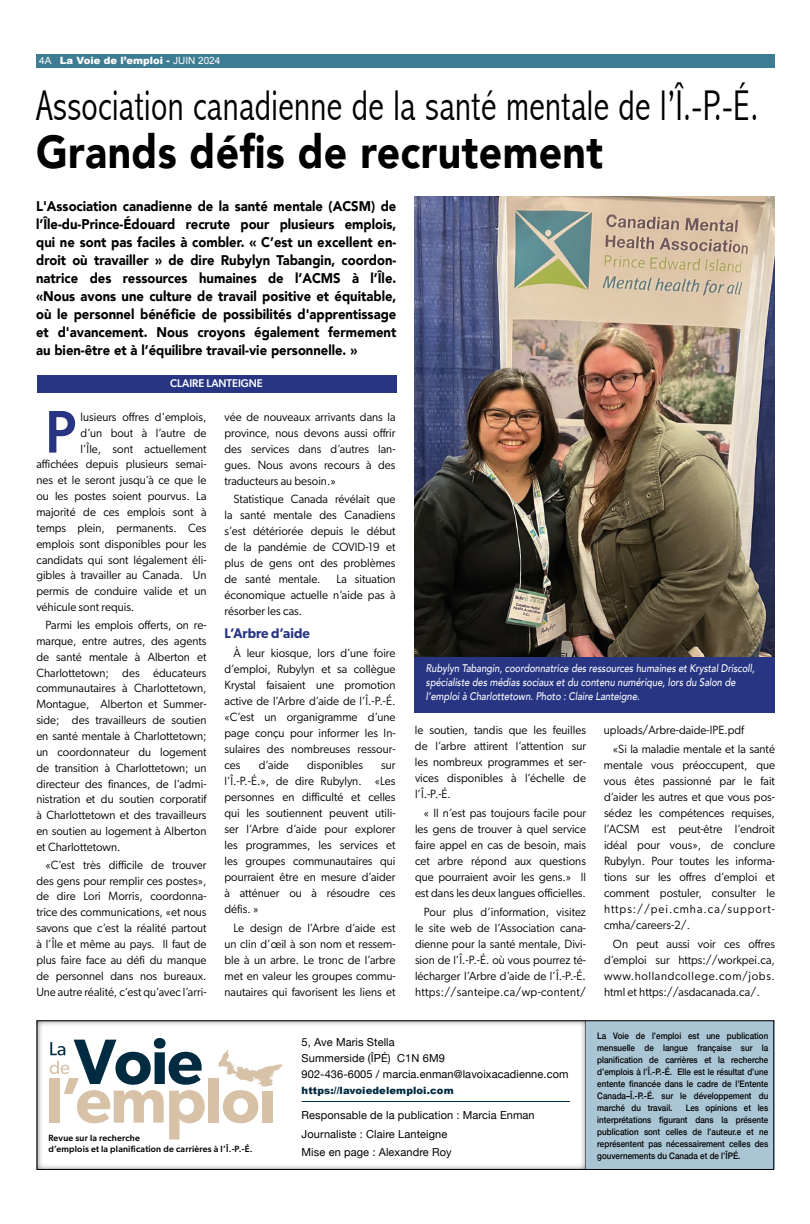
<style>
.page{position:relative;width:810px;height:1224px;background:#fff}
.page>*{position:absolute;margin:0;border:0;box-sizing:border-box;transform-origin:0 0}
.t1{font:500 60.3px "Gibson";color:#283583;scale:.92 1}
.t2{font:900 46.2px "Avenir";letter-spacing:.01em;color:#000;scale:.89 1}
.t3{font:300 condensed 43px "Abadi";letter-spacing:.01em;color:#000;scale:.89 1}
.t4{font:900 14px/18px "Avenir";color:#000;text-align:justify;scale:.93 1}
.t5{font:600 14px "Gibson";color:#283583;scale:.95 1}
.t6{font:12px/16px "Gibson";color:#000;text-align:justify;scale:.96 1}
.t7{font:500 11.2px "Gibson";color:#fff;scale:.96 1}
.t8{font:italic 500 11px/14px "Avenir";color:#fff;scale:.85 1}
.t9{font:11px/16px "Helvetica Neue";letter-spacing:.01em;color:#000}
.t10{font:900 10px "Arial";color:#fff}
.t11{font:900 10px "Arial";letter-spacing:.01em;color:#002b40}
.t12{font:500 9.1px/11.1px "Gibson";letter-spacing:.02em;color:#000}
.t13{font:500 9px/12px "Helvetica Neue";color:#000;text-align:justify;scale:.9 1}
.s1{font-weight:400}
</style>
<div class="page">
<div style="left:36px;top:54px;width:738px;height:14px;background:#3e7c94"></div>
<div style="left:414px;top:653px;width:360px;height:60px;background:#283583"></div>
<div style="left:37px;top:375px;width:359px;height:18px;background:#283583"></div>
<img style="left:414px;top:197px;width:361px;height:460px">
<div style="left:586px;top:1020px;width:188px;height:149px;background:#aac5d4"></div>
<div style="left:37px;top:1020px;width:737px;height:150px;border:1px solid #000"></div>
<div style="left:49px;top:1078px;width:10px;height:45px;background:#d7c2a8"></div>
<div style="left:209px;top:1078px;width:10px;height:45px;background:#d7c2a8"></div>
<svg style="left:218px;top:1050px;width:65px;height:73px"></svg>
<div style="left:262px;top:1091px;width:11px;height:32px;background:#d7c2a8"></div>
<svg style="left:50px;top:1038px;width:155px;height:102px"></svg>
<hr style="left:302px;top:1101px;width:268px;height:1px;background:#002b40">
<p class="t10" style="left:39px;top:53px;width:183px"><span class="s1">4A</span> La Voie de l’emploi - <span class="s1">JUIN 2024</span></p>
<h3 class="t3" style="left:36px;top:81px;width:813px">Association canadienne de la santé mentale de l’Î.-P.-É.</h3>
<h2 class="t2" style="left:36px;top:112px;width:639px">Grands défis de recrutement</h2>
<p class="t4" style="left:36px;top:196px;width:389px">L'Association canadienne de la santé mentale (ACSM) de l’Île-du-Prince-Édouard recrute pour plusieurs emplois, qui ne sont pas faciles à combler. « C’est un excellent en&shy;droit où travailler » de dire Rubylyn Tabangin, coordon&shy;natrice des ressources humaines de l’ACMS à l’Île. «Nous avons une culture de travail positive et équitable, où le personnel bénéficie de possibilités d'apprentissage et d'avancement. Nous croyons également fermement au bien-être et à l’équilibre travail-vie personnelle. »</p>
<p class="t7" style="left:170px;top:377px;width:98px">CLAIRE LANTEIGNE</p>
<h1 class="t1" style="left:45px;top:396px;width:35px">P</h1>
<p class="t6" style="left:81px;top:409px;width:133px">lusieurs offres d'emplois,</p>
<p class="t6" style="left:81px;top:424px;width:133px">d’un bout à l’autre de</p>
<p class="t6" style="left:81px;top:440px;width:133px">l’Île, sont actuellement</p>
<p class="t6" style="left:36px;top:456px;width:179px">affichées depuis plusieurs semai-</p>
<p class="t6" style="left:36px;top:472px;width:179px">nes et le seront jusqu’à ce que le</p>
<p class="t6" style="left:36px;top:488px;width:179px">ou les postes soient pourvus. La</p>
<p class="t6" style="left:36px;top:504px;width:179px">majorité de ces emplois sont à</p>
<p class="t6" style="left:36px;top:520px;width:179px">temps plein, permanents. Ces</p>
<p class="t6" style="left:36px;top:535px;width:179px">emplois sont disponibles pour les</p>
<p class="t6" style="left:36px;top:551px;width:179px">candidats qui sont légalement éli-</p>
<p class="t6" style="left:36px;top:567px;width:179px">gibles à travailler au Canada. Un</p>
<p class="t6" style="left:36px;top:583px;width:179px">permis de conduire valide et un</p>
<p class="t6" style="left:36px;top:599px;width:104px">véhicule sont requis.</p>
<p class="t6" style="left:36px;top:617px;width:179px;text-indent:9px">Parmi les emplois offerts, on re&shy;marque, entre autres, des agents de santé mentale à Alberton et Charlottetown; des éducateurs communautaires à Charlottetown, Montague, Alberton et Summer&shy;side; des travailleurs de soutien en santé mentale à Charlottetown; un coordonnateur du logement de transition à Charlottetown; un directeur des finances, de l’admi&shy;nistration et du soutien corporatif à Charlottetown et des travailleurs en soutien au logement à Alberton et Charlottetown.</p>
<p class="t6" style="left:36px;top:856px;width:179px;text-indent:9px">«C’est très difficile de trouver des gens pour remplir ces postes», de dire Lori Morris, coordonna&shy;trice des communications, «et nous savons que c’est la réalité partout à l’Île et même au pays. Il faut de plus faire face au défi du manque de personnel dans nos bureaux.<br>Une autre réalité, c’est qu’avec l’arri-</p>
<p class="t6" style="left:225px;top:409px;width:180px">vée de nouveaux arrivants dans la province, nous devons aussi offrir des services dans d’autres lan&shy;gues. Nous avons recours à des traducteurs au besoin.»</p>
<p class="t6" style="left:225px;top:491px;width:180px;text-indent:9px">Statistique Canada révélait que la santé mentale des Canadiens s’est détériorée depuis le début de la pandémie de COVID-19 et plus de gens ont des problèmes de santé mentale.</p>
<p class="t6" style="left:225px;top:571px;width:180px;text-indent:112px">La situation économique actuelle n’aide pas à résorber les cas.</p>
<p class="t5" style="left:225px;top:625px;width:91px">L’Arbre d’aide</p>
<p class="t6" style="left:225px;top:645px;width:180px;text-indent:9px">À leur kiosque, lors d’une foire d’emploi, Rubylyn et sa collègue Krystal faisaient une promotion active de l’Arbre d’aide de l’Î.-P.-É. «C’est un organigramme d’une page conçu pour informer les In&shy;sulaires des nombreuses ressour&shy;ces</p>
<p class="t6" style="left:259px;top:757px;width:33px">d’aide</p>
<p class="t6" style="left:307px;top:757px;width:60px">disponibles</p>
<p class="t6" style="left:225px;top:757px;width:180px;text-indent:157px">sur l’Î.-P.-É.», de dire Rubylyn. «Les personnes en difficulté et celles qui les soutiennent peuvent utili&shy;ser l’Arbre d’aide pour explorer les programmes, les services et les groupes communautaires qui pourraient être en mesure d’aider à atténuer ou à résoudre ces défis. »</p>
<p class="t6" style="left:225px;top:919px;width:180px;text-indent:9px">Le design de l’Arbre d’aide est un clin d’œil à son nom et ressem&shy;ble à un arbre. Le tronc de l’arbre met en valeur les groupes commu&shy;nautaires qui favorisent les liens et</p>
<p class="t8" style="left:426px;top:661px;width:388px">Rubylyn Tabangin, coordonnatrice des ressources humaines et Krystal Driscoll, spécialiste des médias sociaux et du contenu numérique, lors du Salon de l’emploi à Charlottetown. Photo : Claire Lanteigne.</p>
<p class="t6" style="left:415px;top:722px;width:180px">le soutien, tandis que les feuilles de l’arbre attirent l’attention sur les nombreux programmes et ser&shy;vices disponibles à l’échelle de l’Î.-P.-É.</p>
<p class="t6" style="left:415px;top:805px;width:180px;text-indent:9px">« Il n’est pas toujours facile pour les gens de trouver à quel service faire appel en cas de besoin, mais cet arbre répond aux questions que pourraient avoir les gens.» Il est dans les deux langues officielles.</p>
<p class="t6" style="left:415px;top:903px;width:180px;text-indent:9px">Pour plus d’information, visitez le site web de l’Association cana&shy;dienne pour la santé mentale, Divi&shy;sion de l’Î.-P.-É. où vous pourrez té&shy;lécharger l’Arbre d’aide de l’Î.-P.-É. https://santeipe.ca/wp-content/</p>
<p class="t6" style="left:613px;top:721px;width:170px;line-height:18.6px;text-indent:-9px">uploads/Arbre-daide-IPE.pdf<br>«Si la maladie mentale et la santé</p>
<p class="t6" style="left:604px;top:757px;width:180px">mentale vous préoccupent, que vous êtes passionné par le fait d’aider les autres et que vous pos&shy;sédez les compétences requises, l’ACSM est peut-être l’endroit idéal pour vous», de conclure Rubylyn. Pour toutes les informa&shy;tions sur les offres d’emploi et comment postuler, consulter le https://pei.cmha.ca/support&shy;cmha/careers-2/.</p>
<p class="t6" style="left:604px;top:935px;width:180px;text-indent:9px">On peut aussi voir ces offres d’emploi sur https://workpei.ca, www.hollandcollege.com/jobs. html et https://asdacanada.ca/.</p>
<p class="t12" style="left:48px;top:1132px;width:206px">Revue sur la recherche<br>d’emplois et la planification de carrières à l’Î.-P.-É.</p>
<p class="t9" style="left:302px;top:1035px;width:269px">5, Ave Maris Stella<br>Summerside (ÎPÉ) C1N 6M9<br>902-436-6005 / marcia.enman@lavoixacadienne.com</p>
<p class="t11" style="left:302px;top:1084px;width:154px">https://lavoiedelemploi.com</p>
<p class="t9" style="left:302px;top:1107px;width:235px;line-height:18.4px">Responsable de la publication : Marcia Enman<br>Journaliste : Claire Lanteigne<br>Mise en page : Alexandre Roy</p>
<p class="t13" style="left:597px;top:1029px;width:192px">La Voie de l’emploi est une publication mensuelle de langue française sur la planification de carrières et la recherche d’emplois à l’Î.-P.-É. Elle est le résultat d’une entente financée dans le cadre de l’Entente Canada–Î.-P.-É. sur le développement du marché du travail.</p>
<p class="t13" style="left:597px;top:1101px;width:192px;text-indent:88px">Les opinions et les interprétations figurant dans la présente publication sont celles de l’auteur.e et ne représentent pas nécessairement celles des gouvernements du Canada et de l’ÎPÉ.</p>
</div>
